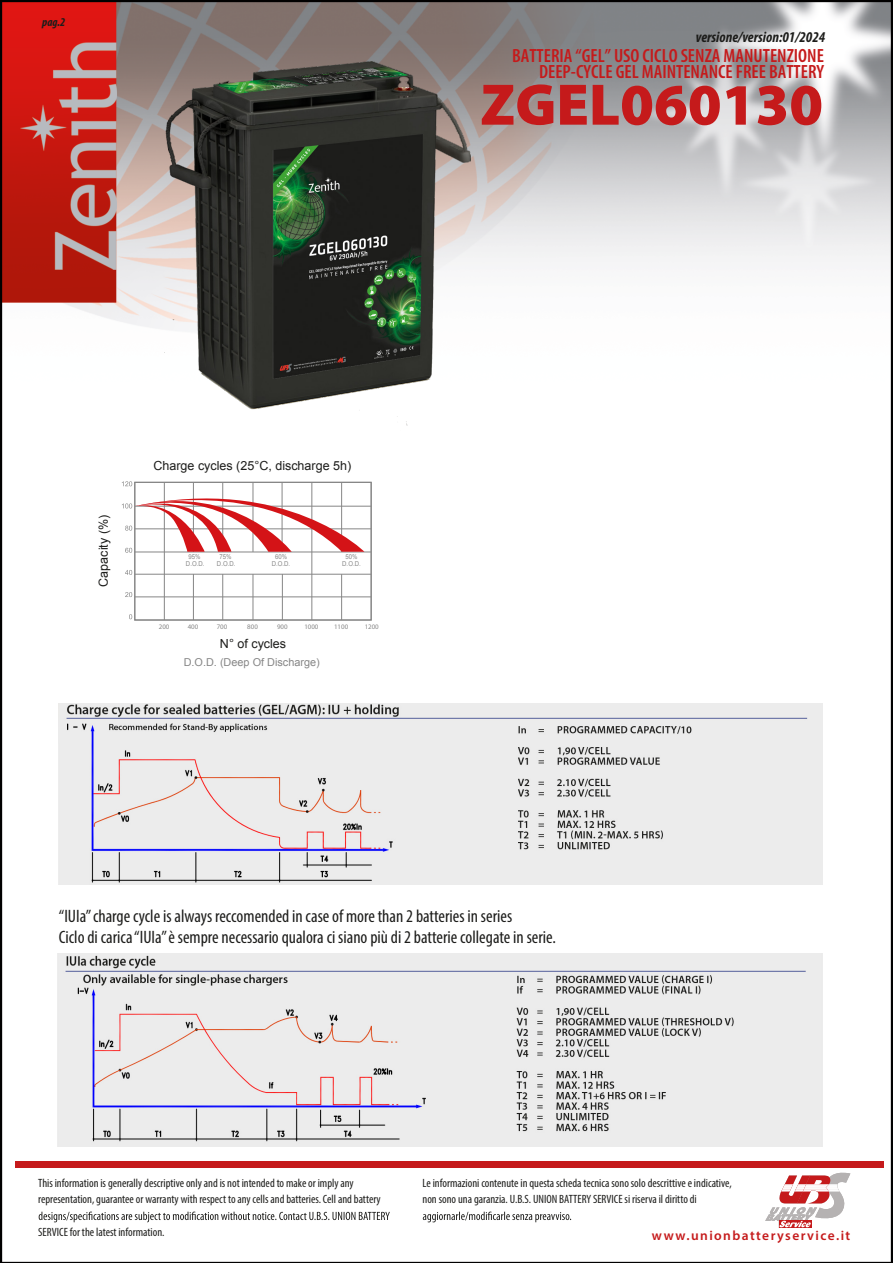
<style>
.page{position:relative;width:893px;height:1263px;background:#fff}
.page>*{position:absolute;margin:0;border:0;box-sizing:border-box;transform-origin:0 0}
.t1{font:900 59.1px "Myriad Pro";color:#c51a1b}
.t2{font:600 condensed 19.2px/16px "Myriad Pro";color:#c51a1b;text-align:right}
.t3{font:condensed 18px/21.6px "Myriad Pro";color:#1d1d1b}
.t4{font:italic 700 condensed 15px "Myriad Pro";color:#1d1d1b}
.t5{font:600 13.5px "Myriad Pro";letter-spacing:.105em;color:#c51a1b}
.t6{font:12.45px "Arial";color:#1d1d1b}
.t7{font:condensed 12px/16.5px "Myriad Pro";color:#1d1d1b}
.t8{font:italic 700 condensed 12px "Myriad Pro";color:#1d1d1b}
.t9{font:10.95px "Arial";color:#868686}
.t10{font:6.9px "Myriad Pro";color:#868686}
.t11{font:6.75px/6.9px "Arial";color:#868686;text-align:center;scale:.9 1}
</style>
<div class="page">
<img style="left:0;top:0;width:893px;height:1263px">
<svg style="left:39px;top:1211px;width:351px;height:11px"></svg>
<svg style="left:423px;top:1211px;width:148px;height:11px"></svg>
<svg style="left:765px;top:1170px;width:85px;height:58px"></svg>
<div style="left:15px;top:1161px;width:869px;height:6px;background:#c51a1b"></div>
<img style="left:59px;top:703px;width:764px;height:182px">
<img style="left:57px;top:953px;width:766px;height:193px">
<hr style="left:164px;top:482px;width:1px;height:138px;background:#868686">
<hr style="left:312px;top:482px;width:1px;height:138px;background:#868686">
<hr style="left:135px;top:506px;width:236px;height:1px;background:#868686">
<hr style="left:135px;top:528px;width:236px;height:1px;background:#868686">
<hr style="left:135px;top:552px;width:236px;height:1px;background:#868686">
<hr style="left:135px;top:574px;width:236px;height:1px;background:#868686">
<hr style="left:135px;top:597px;width:236px;height:1px;background:#868686">
<hr style="left:341px;top:574px;width:1px;height:46px;background:#868686">
<hr style="left:193px;top:574px;width:1px;height:46px;background:#868686">
<hr style="left:222px;top:574px;width:1px;height:46px;background:#868686">
<hr style="left:253px;top:574px;width:1px;height:46px;background:#868686">
<hr style="left:282px;top:574px;width:1px;height:46px;background:#868686">
<div style="left:134px;top:482px;width:238px;height:139px;border:1px solid #868686"></div>
<svg style="left:125px;top:592px;width:7px;height:5px"></svg>
<svg style="left:125px;top:570px;width:7px;height:5px"></svg>
<svg style="left:122px;top:474px;width:242px;height:79px"></svg>
<svg style="left:129px;top:614px;width:3px;height:5px"></svg>
<img style="left:165px;top:62px;width:305px;height:368px">
<p class="t8" style="left:42px;top:14px;width:25px">pag.2</p>
<p class="t4" style="left:696px;top:27px;width:131px">versione/version:01/2024</p>
<h2 class="t2" style="left:512px;top:47px;width:314px">BATTERIA “GEL” USO CICLO SENZA MANUTENZIONE<br>DEEP-CYCLE GEL MAINTENANCE FREE BATTERY</h2>
<h1 class="t1" style="left:480px;top:65px;width:344px">ZGEL060130</h1>
<p class="t6" style="left:95px;top:587px;width:73px;rotate:-90deg">Capacity (%)</p>
<p class="t6" style="left:153px;top:457px;width:199px">Charge cycles (25°C, discharge 5h)</p>
<p class="t11" style="left:186px;top:554px;width:22px;line-height:6.3px">95%<br>D.O.D.</p>
<p class="t11" style="left:217px;top:554px;width:22px">75%<br>D.O.D.</p>
<p class="t11" style="left:272px;top:554px;width:22px">60%<br>D.O.D.</p>
<p class="t11" style="left:342px;top:554px;width:22px">50%<br>D.O.D.</p>
<p class="t10" style="left:159px;top:623px;width:12px">200</p>
<p class="t10" style="left:188px;top:623px;width:12px">400</p>
<p class="t10" style="left:217px;top:623px;width:12px">700</p>
<p class="t10" style="left:247px;top:623px;width:12px">800</p>
<p class="t10" style="left:277px;top:623px;width:12px">900</p>
<p class="t10" style="left:304px;top:623px;width:16px">1000</p>
<p class="t10" style="left:334px;top:623px;width:16px">1100</p>
<p class="t10" style="left:365px;top:623px;width:16px">1200</p>
<p class="t6" style="left:220px;top:636px;width:68px">N° of cycles</p>
<p class="t9" style="left:184px;top:655px;width:138px">D.O.D. (Deep Of Discharge)</p>
<h3 class="t3" style="left:59px;top:905px;width:499px">“IUIa” charge cycle is always reccomended in case of more than 2 batteries in series<br>Ciclo di carica“IUIa” è sempre necessario qualora ci siano più di 2 batterie collegate in serie.</h3>
<p class="t7" style="left:38px;top:1174px;width:344px">This information is generally descriptive only and is not intended to make or imply any representation, guarantee or warranty with respect to any cells and batteries. Cell and battery</p>
<p class="t7" style="left:38px;top:1224px;width:128px">SERVICE for the latest information.</p>
<p class="t7" style="left:422px;top:1174px;width:311px">Le informazioni contenute in questa scheda tecnica sono solo descrittive e indicative, non sono una garanzia. U.B.S. UNION BATTERY SERVICE si riserva il diritto di</p>
<p class="t5" style="left:652px;top:1227px;width:200px">www.unionbatteryservice.it</p>
</div>
